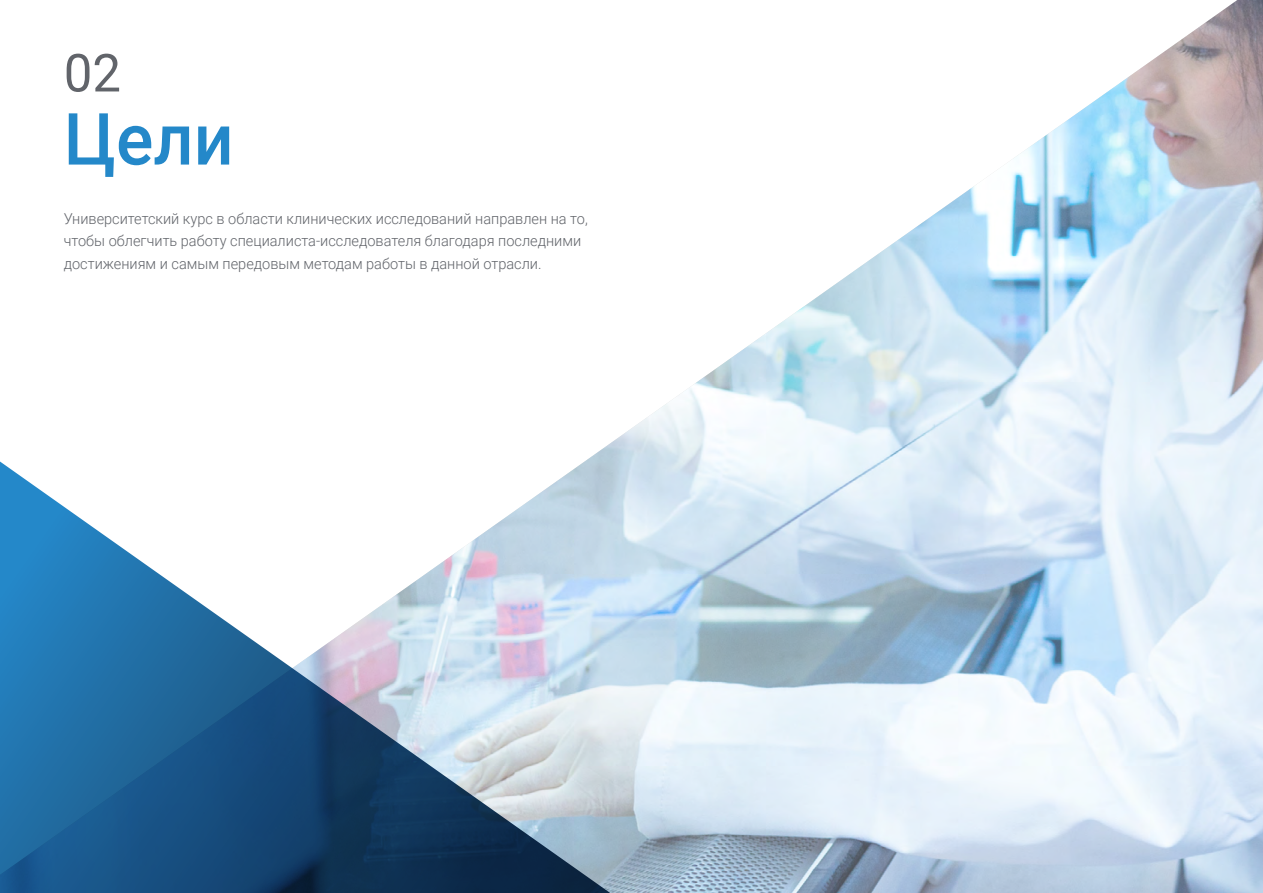
<style>
.page{position:relative;width:1263px;height:893px;background:#fff}
.page>*{position:absolute;margin:0;border:0;box-sizing:border-box;transform-origin:0 0}
.t1{font:500 72px "Roboto";color:#2488c9}
.t2{font:52.5px "Roboto";color:#61646a}
.t3{font:300 15px/22.5px "Roboto";color:#61646a}
</style>
<div class="page">
<img style="left:607px;top:0;width:656px;height:893px">
<svg style="left:0;top:446px;width:640px;height:447px"></svg>
<h2 class="t2" style="left:64px;top:36px;width:59px">02</h2>
<h1 class="t1" style="left:64px;top:89px;width:171px">Цели</h1>
<p class="t3" style="left:64px;top:207px;width:525px">Университетский курс в области клинических исследований направлен на то, чтобы облегчить работу специалиста-исследователя благодаря последними достижениям и самым передовым методам работы в данной отрасли.</p>
</div>
